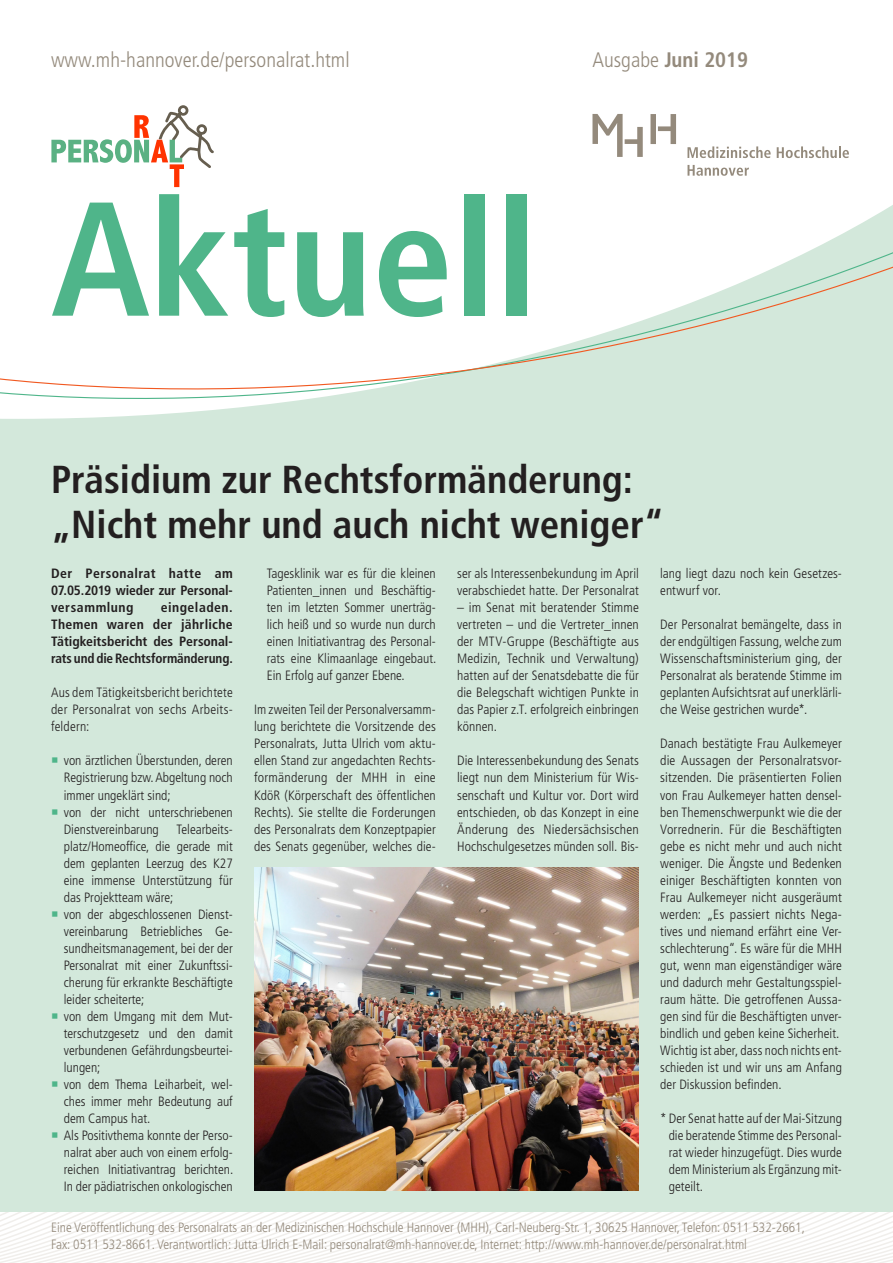
<style>
.page{position:relative;width:893px;height:1263px;background:#fff}
.page>*{position:absolute;margin:0;border:0;box-sizing:border-box;transform-origin:0 0}
.t1{font:700 condensed 162px "Frutiger LT Std";color:#4fb58a}
.t2{font:700 condensed 39px/45px "Frutiger LT Std";color:#231f20}
.t3{font:300 condensed 21px "Frutiger LT Std";color:#948a7c}
.t4{font:700 condensed 21px "Frutiger LT Std";color:#948a7c}
.t5{font:300 condensed 13.5px/17px "Frutiger LT Std";color:#231f20;text-align:justify}
.t6{font:300 condensed 13.5px/17px "Frutiger LT Std";color:#948a7c}
.t7{font:700 condensed 13.5px/17px "Frutiger LT Std";letter-spacing:-.005em;color:#231f20;text-align:justify}
.s1{font-weight:300}
</style>
<div class="page">
<svg style="left:220px;top:1212px;width:673px;height:51px"></svg>
<svg style="left:0;top:1212px;width:220px;height:51px"></svg>
<div style="left:0;top:0;width:893px;height:1212px;background:#d3e8db"></div>
<svg style="left:0;top:0;width:893px;height:419px"></svg>
<svg style="left:592px;top:114px;width:51px;height:43px;background:#d8d5d0"></svg>
<svg style="left:650px;top:114px;width:26px;height:30px"></svg>
<svg style="left:687px;top:165px;width:62px;height:11px"></svg>
<svg style="left:687px;top:146px;width:84px;height:12px"></svg>
<svg style="left:777px;top:146px;width:72px;height:12px"></svg>
<svg style="left:51px;top:105px;width:165px;height:82px;background:#e4e4db"></svg>
<img style="left:254px;top:867px;width:385px;height:324px">
<h3 class="t3" style="left:51px;top:48px;width:300px">www.mh-hannover.de/personalrat.html</h3>
<h1 class="t1" style="left:51px;top:163px;width:488px">Aktuell</h1>
<h3 class="t4" style="left:592px;top:47px;width:157px"><span class="s1">Ausgabe</span> Juni 2019</h3>
<h2 class="t2" style="left:51px;top:457px;width:614px">Präsidium zur Rechtsformänderung: „Nicht mehr und auch nicht weniger“</h2>
<p class="t7" style="left:51px;top:565px;width:183px">Der Personalrat hatte am 07.05.2019 wieder zur Personal&shy;versammlung</p>
<p class="t5" style="left:267px;top:565px;width:171px">Tagesklinik war es für die kleinen Patienten_innen und Beschäftig&shy;ten im letzten Sommer unerträg&shy;lich heiß und so wurde nun durch einen Initiativantrag des Personal&shy;rats eine Klimaanlage eingebaut.<br>Ein Erfolg auf ganzer Ebene.</p>
<p class="t5" style="left:254px;top:701px;width:183px">Im zweiten Teil der Personalversamm&shy;lung berichtete die Vorsitzende des Personalrats, Jutta Ulrich vom aktu&shy;ellen Stand zur angedachten Rechts&shy;formänderung der MHH in eine KdöR (Körperschaft des öffentlichen Rechts). Sie stellte die Forderungen des Personalrats dem Konzeptpapier des Senats gegenüber, welches die-</p>
<p class="t5" style="left:660px;top:565px;width:183px">lang liegt dazu noch kein Gesetzes&shy;entwurf vor.</p>
<p class="t5" style="left:660px;top:616px;width:183px">Der Personalrat bemängelte, dass in der endgültigen Fassung, welche zum Wissenschaftsministerium ging, der Personalrat als beratende Stimme im geplanten Aufsichtsrat auf unerklärli&shy;che Weise gestrichen wurde*.</p>
<p class="t5" style="left:660px;top:735px;width:183px;text-align:left">Danach bestätigte Frau Aulkemeyer die Aussagen der Personalratsvor&shy;sitzenden. Die präsentierten Folien von Frau Aulkemeyer hatten densel&shy;ben Themenschwerpunkt wie die der Vorrednerin. Für die Beschäftigten gebe es nicht mehr und auch nicht weniger. Die Ängste und Bedenken einiger Beschäftigten konnten von Frau Aulkemeyer nicht ausgeräumt werden: „Es passiert nichts Nega&shy;tives und niemand erfährt eine Ver&shy;schlechterung“. Es wäre für die MHH gut, wenn man eigenständiger wäre und dadurch mehr Gestaltungsspiel&shy;raum hätte. Die getroffenen Aussa&shy;gen sind für die Beschäftigten unver&shy;bindlich und geben keine Sicherheit.<br>Wichtig ist aber, dass noch nichts ent&shy;schieden ist und wir uns am Anfang der Diskussion befinden.</p>
<p class="t5" style="left:669px;top:1110px;width:175px;text-indent:-9px">* Der Senat hatte auf der Mai-Sitzung die beratende Stimme des Personal&shy;rat wieder hinzugefügt. Dies wurde dem Ministerium als Ergänzung mit&shy;geteilt.</p>
<p class="t5" style="left:457px;top:565px;width:183px">ser als Interessenbekundung im April verabschiedet hatte. Der Personalrat</p>
<p class="t5" style="left:457px;top:599px;width:183px">– im Senat mit beratender Stimme vertreten – und die Vertreter_innen der MTV-Gruppe (Beschäftigte aus Medizin, Technik und Verwaltung) hatten auf der Senatsdebatte die für die Belegschaft wichtigen Punkte in das Papier z.T. erfolgreich einbringen können.</p>
<p class="t5" style="left:457px;top:752px;width:183px">Die Interessenbekundung des Senats liegt nun dem Ministerium für Wis&shy;senschaft und Kultur vor. Dort wird entschieden, ob das Konzept in eine Änderung des Niedersächsischen Hochschulgesetzes münden soll. Bis-</p>
<p class="t7" style="left:51px;top:599px;width:183px;text-indent:110px">eingeladen.<br>Themen waren der jährliche Tätigkeitsbericht des Personal&shy;rats und die Rechtsformänderung.</p>
<p class="t5" style="left:51px;top:684px;width:183px">Aus dem Tätigkeitsbericht berichtete der Personalrat von sechs Arbeits&shy;feldern:</p>
<p class="t5" style="left:64px;top:752px;width:171px;text-align:left">von ärztlichen Überstunden, deren<br>Registrierung bzw. Abgeltung noch immer ungeklärt sind;<br>von der nicht unterschriebenen<br>Dienstvereinbarung</p>
<p class="t5" style="left:64px;top:820px;width:171px;text-align:left;text-indent:113px">Telearbeits&shy;platz/Homeoffice, die gerade mit dem geplanten Leerzug des K27 eine immense Unterstützung für das Projektteam wäre;<br>von der abgeschlossenen Dienst&shy;vereinbarung Betriebliches Ge&shy;sundheitsmanagement, bei der der<br>Personalrat mit einer Zukunftssi&shy;cherung für erkrankte Beschäftigte leider scheiterte;<br>von dem Umgang mit dem Mut&shy;terschutzgesetz und den damit verbundenen Gefährdungsbeurtei&shy;lungen;<br>von dem Thema Leiharbeit, wel&shy;ches immer mehr Bedeutung auf dem Campus hat.<br>Als Positivthema konnte der Perso&shy;nalrat aber auch von einem erfolg&shy;reichen Initiativantrag berichten.<br>In der pädiatrischen onkologischen</p>
<p class="t6" style="left:51px;top:1219px;width:755px">Eine Veröffentlichung des Personalrats an der Medizinischen Hochschule Hannover (MHH), Carl-Neuberg-Str. 1, 30625 Hannover, Telefon: 0511 532-2661,<br>Fax: 0511 532-8661. Verantwortlich: Jutta Ulrich E-Mail: personalrat@mh-hannover.de, Internet: http://www.mh-hannover.de/personalrat.html</p>
</div>
